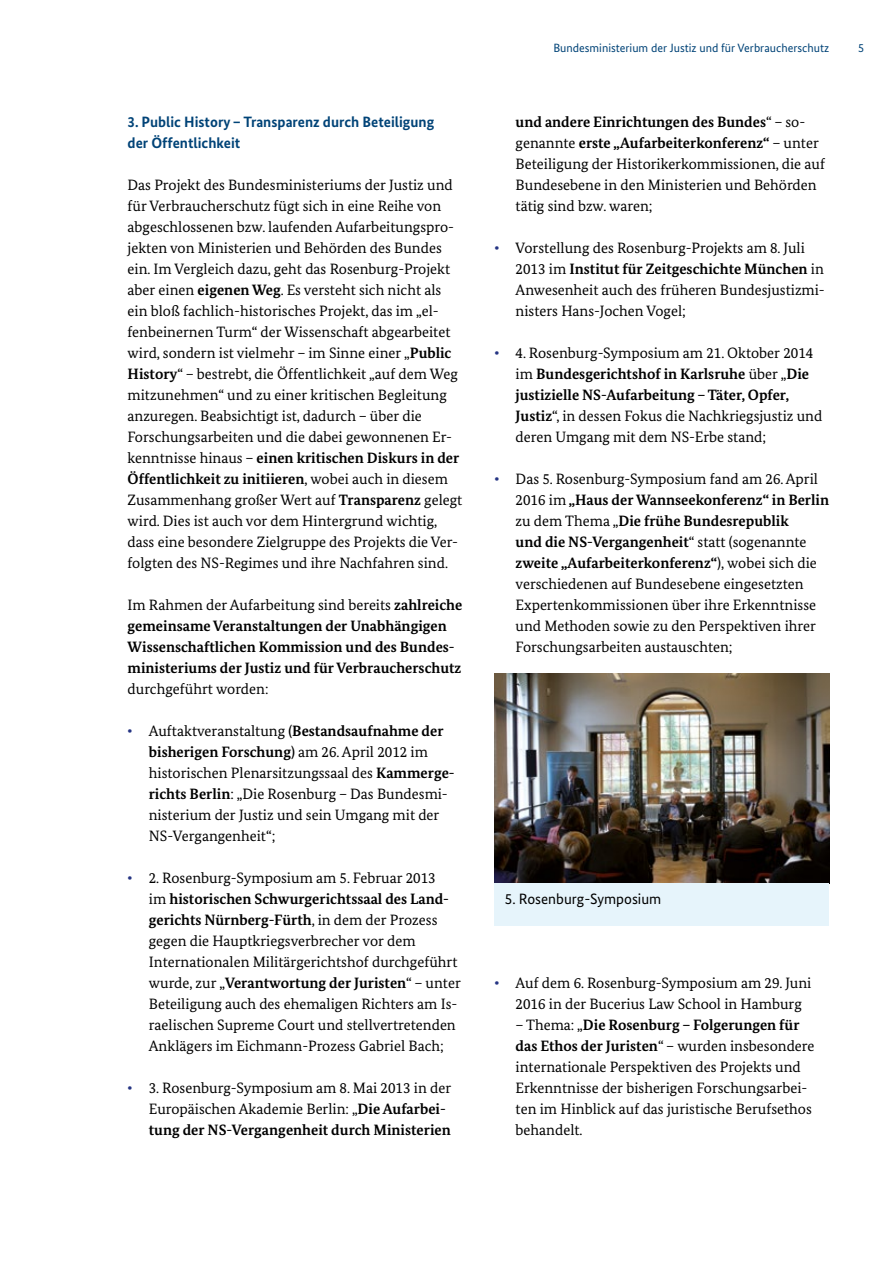
<style>
.page{position:relative;width:893px;height:1263px;background:#fff}
.page>*{position:absolute;margin:0;border:0;box-sizing:border-box;transform-origin:0 0}
.t1{font:15px/21px "Bundes Serif";color:#000}
.t2{font:700 15px/21px "Bundes Serif";color:#000}
.t3{font:700 15px/21px "Bundes Sans";color:#004377}
.t4{font:15px "Bundes Sans";color:#000}
.t5{font:12px "Bundes Sans";color:#004377}
.s1{font-weight:700}
.s2{font-weight:400}
.s3{font-weight:700;color:#253483}
</style>
<div class="page">
<img style="left:494px;top:673px;width:335px;height:210px">
<div style="left:494px;top:883px;width:335px;height:42px;background:#e6f4fb"></div>
<p class="t3" style="left:128px;top:112px;width:308px">3. Public History – Transparenz durch Beteiligung der Öffentlichkeit</p>
<p class="t1" style="left:128px;top:175px;width:336px">Das Projekt des Bundesministeriums der Justiz und für Verbraucherschutz fügt sich in eine Reihe von abgeschlossenen bzw. laufenden Aufarbeitungspro&shy;jekten von Ministerien und Behörden des Bundes ein. Im Vergleich dazu, geht das Rosenburg-Projekt aber einen <span class="s1">eigenen Weg</span>. Es versteht sich nicht als ein bloß fachlich-historisches Projekt, das im „el&shy;fenbeinernen Turm“ der Wissenschaft abgearbeitet wird, sondern ist vielmehr – im Sinne einer „<span class="s1">Public History</span>“ – bestrebt, die Öffentlichkeit „auf dem Weg mitzunehmen“ und zu einer kritischen Begleitung anzuregen. Beabsichtigt ist, dadurch – über die Forschungsarbeiten und die dabei gewonnenen Er&shy;kenntnisse hinaus – <span class="s1">einen kritischen Diskurs in der Öffentlichkeit zu initiieren</span>, wobei auch in diesem Zusammenhang großer Wert auf <span class="s1">Transparenz</span> gelegt wird. Dies ist auch vor dem Hintergrund wichtig, dass eine besondere Zielgruppe des Projekts die Ver&shy;folgten des NS-Regimes und ihre Nachfahren sind.</p>
<p class="t2" style="left:128px;top:595px;width:336px"><span class="s2">Im Rahmen der Aufarbeitung sind bereits</span> zahlreiche gemeinsame Veranstaltungen der Unabhängigen Wissenschaftlichen Kommission und des Bundes&shy;ministeriums der Justiz und für Verbraucherschutz</p>
<p class="t1" style="left:128px;top:679px;width:142px">durchgeführt worden:</p>
<p class="t1" style="left:149px;top:721px;width:307px;text-indent:-21px"><span class="s3">•</span> Auftaktveranstaltung <span class="s1">(Bestandsaufnahme der bisherigen Forschung)</span> am 26. April 2012 im historischen Plenarsitzungssaal des <span class="s1">Kammerge&shy;richts Berlin</span>: „Die Rosenburg – Das Bundesmi&shy;nisterium der Justiz und sein Umgang mit der NS-Vergangenheit“;</p>
<p class="t1" style="left:149px;top:868px;width:314px;text-indent:-21px"><span class="s3">•</span> 2. Rosenburg-Symposium am 5. Februar 2013<br>im <span class="s1">historischen Schwurgerichtssaal des Land&shy;gerichts Nürnberg-Fürth</span>, in dem der Prozess gegen die Hauptkriegsverbrecher vor dem Internationalen Militärgerichtshof durchgeführt wurde, zur „<span class="s1">Verantwortung der Juristen</span>“ – unter Beteiligung auch des ehemaligen Richters am Is&shy;raelischen Supreme Court und stellvertretenden Anklägers im Eichmann-Prozess Gabriel Bach;</p>
<p class="t1" style="left:149px;top:1078px;width:304px;text-indent:-21px"><span class="s3">•</span> 3. Rosenburg-Symposium am 8. Mai 2013 in der<br>Europäischen Akademie Berlin: „<span class="s1">Die Aufarbei&shy;tung der NS-Vergangenheit durch Ministerien</span></p>
<p class="t5" style="left:553px;top:40px;width:277px">Bundesministerium der Justiz und für Verbraucherschutz</p>
<p class="t1" style="left:516px;top:112px;width:311px"><span class="s1">und andere Einrichtungen des Bundes</span>“ – so&shy;genannte <span class="s1">erste „Aufarbeiterkonferenz“</span> – unter Beteiligung der Historikerkommissionen, die auf Bundesebene in den Ministerien und Behörden tätig sind bzw. waren;</p>
<p class="t1" style="left:516px;top:238px;width:311px;text-indent:-21px"><span class="s3">•</span> Vorstellung des Rosenburg-Projekts am 8. Juli 2013 im <span class="s1">Institut für Zeitgeschichte München</span> in Anwesenheit auch des früheren Bundesjustizmi&shy;nisters Hans-Jochen Vogel;</p>
<p class="t1" style="left:516px;top:343px;width:308px;text-indent:-21px"><span class="s3">•</span> 4. Rosenburg-Symposium am 21. Oktober 2014 im <span class="s1">Bundesgerichtshof in Karlsruhe</span> über „<span class="s1">Die justizielle NS-Aufarbeitung – Täter, Opfer, Justiz</span>“, in dessen Fokus die Nachkriegsjustiz und deren Umgang mit dem NS-Erbe stand;</p>
<p class="t1" style="left:516px;top:469px;width:315px;text-indent:-21px"><span class="s3">•</span> Das 5. Rosenburg-Symposium fand am 26. April 2016 im <span class="s1">„Haus der Wannseekonferenz“ in Berlin </span>zu dem Thema „<span class="s1">Die frühe Bundesrepublik<br>und die NS-Vergangenheit</span>“ statt (sogenannte <span class="s1">zweite „Aufarbeiterkonferenz“</span>), wobei sich die verschiedenen auf Bundesebene eingesetzten Expertenkommissionen über ihre Erkenntnisse und Methoden sowie zu den Perspektiven ihrer Forschungsarbeiten austauschten;</p>
<p class="t5" style="left:858px;top:40px;width:7px">5</p>
<p class="t4" style="left:505px;top:890px;width:158px">5. Rosenburg-Symposium</p>
<p class="t1" style="left:516px;top:973px;width:297px;text-indent:-21px"><span class="s3">•</span> Auf dem 6. Rosenburg-Symposium am 29. Juni<br>2016 in der Bucerius Law School in Hamburg</p>
<p class="t1" style="left:516px;top:1015px;width:300px">– Thema: „<span class="s1">Die Rosenburg – Folgerungen für das Ethos der Juristen</span>“ – wurden insbesondere internationale Perspektiven des Projekts und Erkenntnisse der bisherigen Forschungsarbei&shy;ten im Hinblick auf das juristische Berufsethos behandelt.</p>
</div>
